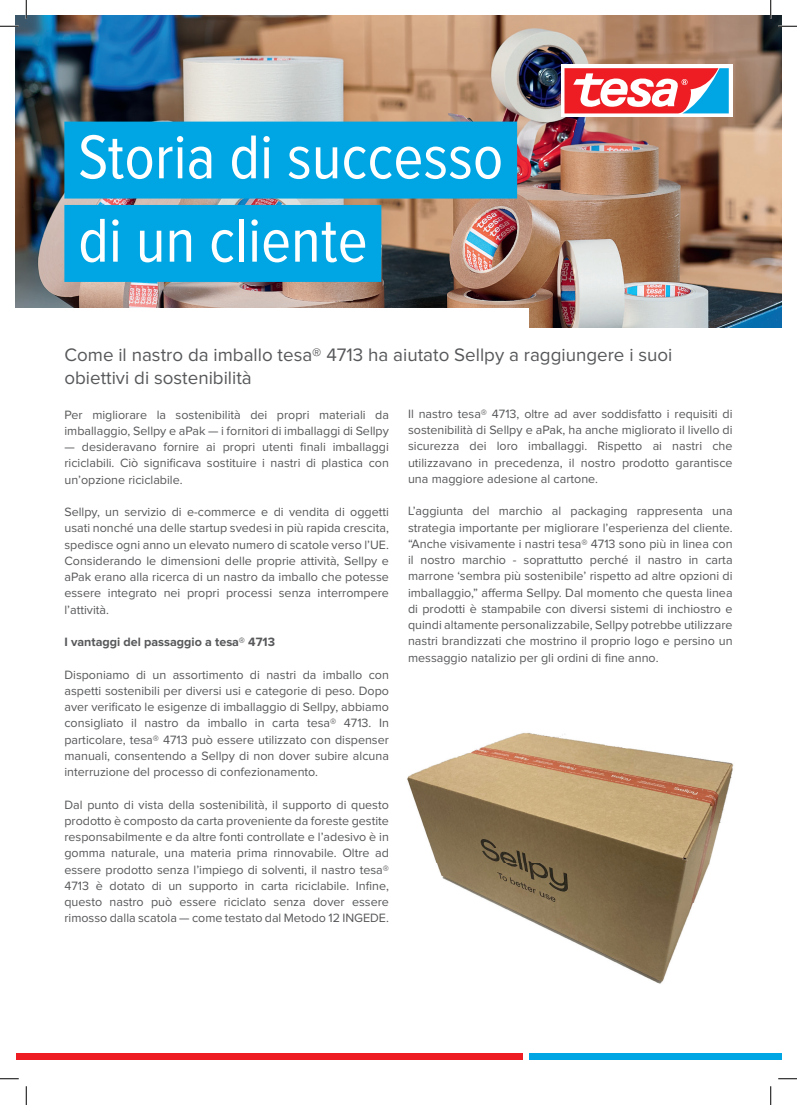
<style>
.page{position:relative;width:797px;height:1105px;background:#fff}
.page>*{position:absolute;margin:0;border:0;box-sizing:border-box;transform-origin:0 0}
.t1{font:64.12px/83.4px "Proxima Nova Cond";color:#fff}
.t2{font:18.75px/22.5px "Proxima Nova";color:#57585a}
.t3{font:12.5px/16.2px "Proxima Nova";color:#57585a;text-align:justify}
.t4{font:700 12.5px "Proxima Nova";color:#57585a}
</style>
<div class="page">
<img style="left:16px;top:16px;width:765px;height:311px">
<div style="left:16px;top:308px;width:513px;height:38px;background:#fff"></div>
<img style="left:407px;top:733px;width:327px;height:251px">
<div style="left:64px;top:122px;width:453px;height:77px;background:#00a6e4"></div>
<div style="left:64px;top:205px;width:317px;height:77px;background:#00a6e4"></div>
<div style="left:16px;top:1053px;width:506px;height:7px;background:#ee1d23"></div>
<div style="left:529px;top:1053px;width:252px;height:7px;background:#00a6e4"></div>
<svg style="left:560px;top:64px;width:172px;height:53px"></svg>
<svg style="left:564px;top:68px;width:164px;height:45px"></svg>
<svg style="left:0;top:25px;width:19px;height:2px"></svg>
<svg style="left:778px;top:25px;width:19px;height:2px"></svg>
<svg style="left:0;top:1078px;width:19px;height:1px"></svg>
<svg style="left:778px;top:1078px;width:19px;height:1px"></svg>
<svg style="left:25px;top:0;width:2px;height:19px"></svg>
<svg style="left:25px;top:1086px;width:2px;height:19px"></svg>
<svg style="left:770px;top:0;width:1px;height:19px"></svg>
<svg style="left:770px;top:1086px;width:1px;height:19px"></svg>
<h1 class="t1" style="left:78px;top:113px;width:426px">Storia di successo di un cliente</h1>
<h2 class="t2" style="left:64px;top:344px;width:609px">Come il nastro da imballo tesa® 4713 ha aiutato Sellpy a raggiungere i suoi obiettivi di sostenibilità</h2>
<p class="t3" style="left:64px;top:407px;width:326px">Per migliorare la sostenibilità dei propri materiali da imballaggio, Sellpy e aPak — i fornitori di imballaggi di Sellpy</p>
<p class="t3" style="left:64px;top:439px;width:326px">— desideravano fornire ai propri utenti finali imballaggi riciclabili. Ciò significava sostituire i nastri di plastica con un’opzione riciclabile.</p>
<p class="t3" style="left:64px;top:504px;width:326px">Sellpy, un servizio di e-commerce e di vendita di oggetti usati nonché una delle startup svedesi in più rapida crescita, spedisce ogni anno un elevato numero di scatole verso l’UE.<br>Considerando le dimensioni delle proprie attività, Sellpy e aPak erano alla ricerca di un nastro da imballo che potesse essere integrato nei propri processi senza interrompere l’attività.</p>
<p class="t4" style="left:64px;top:636px;width:212px">I vantaggi del passaggio a tesa® 4713</p>
<p class="t3" style="left:64px;top:667px;width:326px">Disponiamo di un assortimento di nastri da imballo con aspetti sostenibili per diversi usi e categorie di peso. Dopo aver verificato le esigenze di imballaggio di Sellpy, abbiamo consigliato il nastro da imballo in carta tesa® 4713. In particolare, tesa® 4713 può essere utilizzato con dispenser manuali, consentendo a Sellpy di non dover subire alcuna interruzione del processo di confezionamento.</p>
<p class="t3" style="left:64px;top:797px;width:326px">Dal punto di vista della sostenibilità, il supporto di questo prodotto è composto da carta proveniente da foreste gestite responsabilmente e da altre fonti controllate e l’adesivo è in gomma naturale, una materia prima rinnovabile. Oltre ad essere prodotto senza l’impiego di solventi, il nastro tesa® 4713 è dotato di un supporto in carta riciclabile. Infine, questo nastro può essere riciclato senza dover essere rimosso dalla scatola — come testato dal Metodo 12 INGEDE.</p>
<p class="t3" style="left:408px;top:406px;width:326px">Il nastro tesa® 4713, oltre ad aver soddisfatto i requisiti di sostenibilità di Sellpy e aPak, ha anche migliorato il livello di sicurezza dei loro imballaggi. Rispetto ai nastri che utilizzavano in precedenza, il nostro prodotto garantisce una maggiore adesione al cartone.</p>
<p class="t3" style="left:408px;top:503px;width:326px">L’aggiunta del marchio al packaging rappresenta una strategia importante per migliorare l’esperienza del cliente. “Anche visivamente i nastri tesa® 4713 sono più in linea con il nostro marchio - soprattutto perché il nastro in carta marrone ‘sembra più sostenibile’ rispetto ad altre opzioni di imballaggio,” afferma Sellpy. Dal momento che questa linea di prodotti è stampabile con diversi sistemi di inchiostro e quindi altamente personalizzabile, Sellpy potrebbe utilizzare nastri brandizzati che mostrino il proprio logo e persino un messaggio natalizio per gli ordini di fine anno.</p>
</div>
